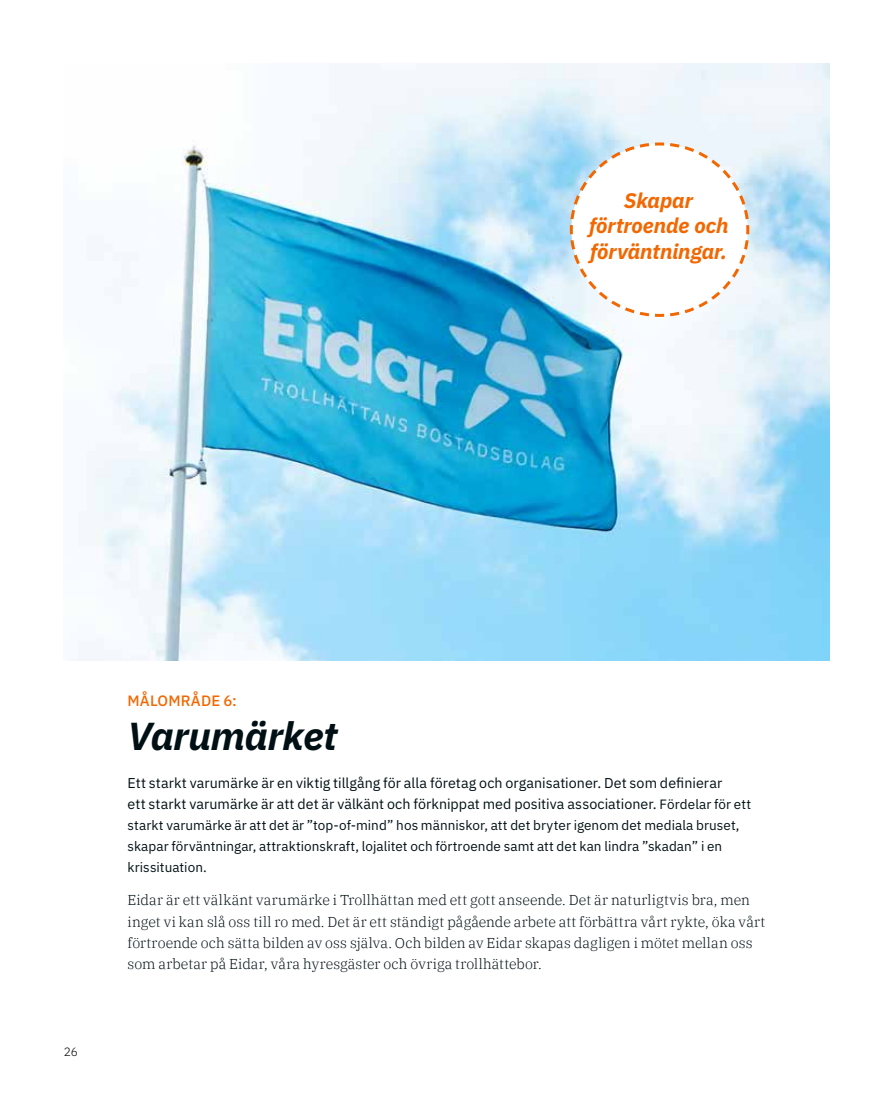
<style>
.page{position:relative;width:893px;height:1106px;background:#fff}
.page>*{position:absolute;margin:0;border:0;box-sizing:border-box;transform-origin:0 0}
.t1{font:italic 700 39px "Xgtfhv Rwpshj Lytqkk IBM Plex Sans";letter-spacing:-.005em;color:#001015}
.t2{font:italic 700 21px/25.2px "Xgtfhv Rwpshj Lytqkk IBM Plex Sans";color:#f26700;text-align:center}
.t3{font:500 15px "Vfcnch Dpcfxx Vtbmtv IBM Plex Sans";letter-spacing:.01em;color:#f26700}
.t4{font:300 14.25px/21px "Slsdpq Tdpsnk Lfymtd IBM Plex Serif";letter-spacing:.01em;color:#001015}
.t5{font:14.25px/21px "Skrsyx Dxdfrx Tbhmlj IBM Plex Sans";letter-spacing:.005em;color:#001015}
.t6{font:13.5px/21px "Skrsyx Dxdfrx Tbhmlj IBM Plex Sans";letter-spacing:.005em;color:#001015}
.t7{font:300 12px "Blynmf Yvcfjd Xdwlgf IBM Plex Sans";color:#000}
.s1{font-size:13.5px}
.s2{font-family:"Chmkvw Rtflms Yfnsvv IBM Plex Serif"}
</style>
<div class="page">
<img style="left:70px;top:64px;width:759px;height:596px">
<svg style="left:568px;top:141px;width:183px;height:177px"></svg>
<p class="t2" style="left:589px;top:186px;width:141px">Skapar förtroende och förväntningar.</p>
<p class="t7" style="left:64px;top:1042px;width:16px">26</p>
<h2 class="t3" style="left:128px;top:689px;width:111px">MÅLOMRÅDE 6:</h2>
<h2 class="t1" style="left:128px;top:705px;width:211px">Varumärket</h2>
<p class="t5" style="left:128px;top:771px;width:625px">Ett starkt varumärke är en viktig tillgång för alla företag och organisationer. Det som defnierar<br>ett starkt varumärke är att det är välkänt och förknippat med positiva associationer. <span class="s1">Fördelar för ett</span></p>
<p class="t6" style="left:128px;top:813px;width:613px">starkt varumärke är att det är ”top-of-mind” hos människor, att det bryter igenom det mediala bruset, skapar förväntningar, attraktionskraft, lojalitet och förtroende samt att det kan lindra ”skadan” i en krissituation.</p>
<p class="t4" style="left:128px;top:888px;width:639px">Eidar är ett välkänt varumärke i Trollhättan med ett gott anseende. Det är naturligtvis bra, men inget vi kan slå oss till ro med. Det är ett ständigt pågående arbete att förbättra vårt rykte, öka vårt <span class="s2">förtroende och sätta bilden av oss själva. Och bilden av Eidar skapas dagligen i mötet mellan oss </span>som arbetar på Eidar, våra hyresgäster och övriga trollhättebor.</p>
</div>
